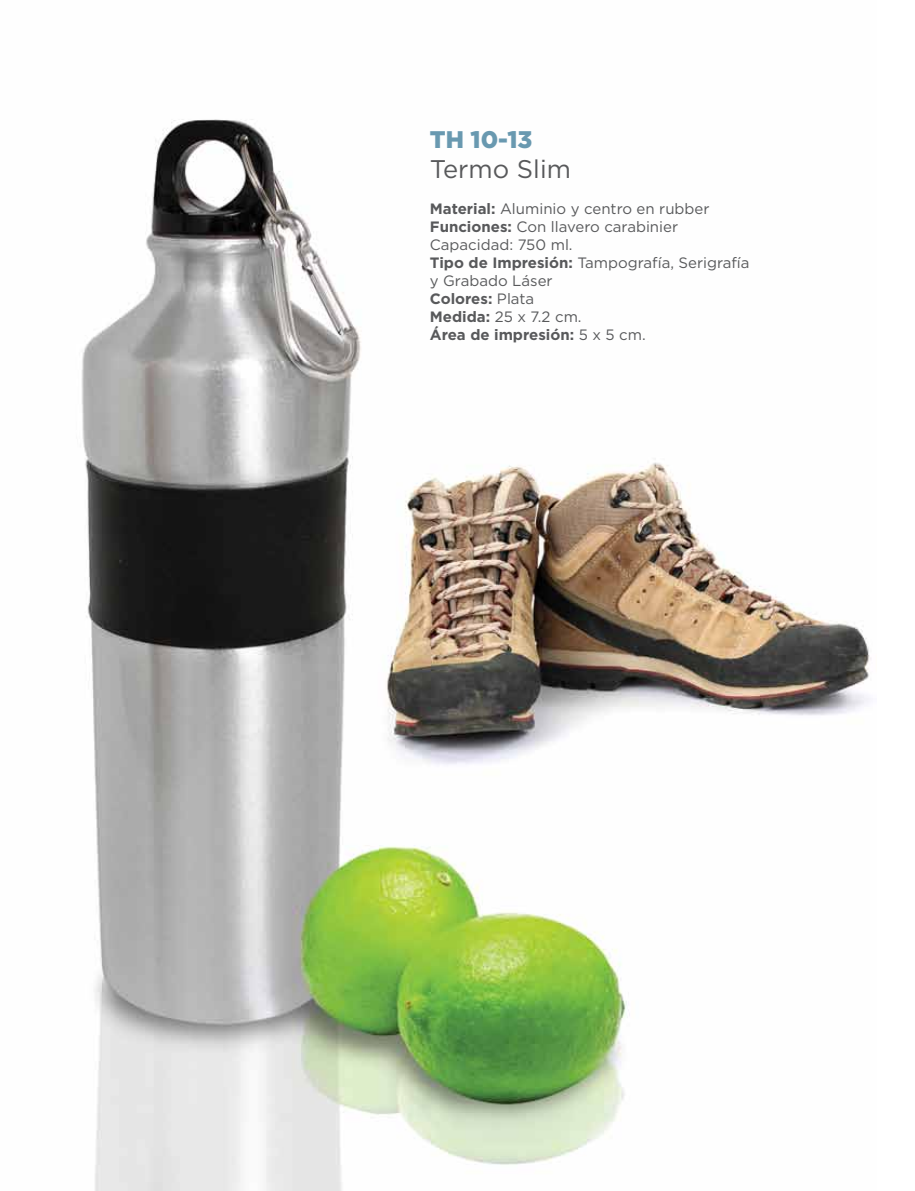
<style>
.page{position:relative;width:915px;height:1191px;background:#fff}
.page>*{position:absolute;margin:0;border:0;box-sizing:border-box;transform-origin:0 0}
.t1{font:25.5px "Gotham HTF";color:#58595b}
.t2{font:900 24px "Gotham HTF";color:#6999b0}
.t3{font:15px/18px "Gotham HTF";color:#58595b}
.s1{font-weight:700}
</style>
<div class="page">
<img style="left:81px;top:119px;width:790px;height:1072px">
<h2 class="t2" style="left:429px;top:125px;width:104px">TH 10-13</h2>
<h1 class="t1" style="left:429px;top:155px;width:143px">Termo Slim</h1>
<p class="t3" style="left:429px;top:200px;width:321px"><span class="s1">Material:</span> Aluminio y centro en rubber<br><span class="s1">Funciones:</span> Con llavero carabinier<br>Capacidad: 750 ml.<br><span class="s1">Tipo de Impresión:</span> Tampografía, Serigrafía y Grabado Láser<br><span class="s1">Colores:</span> Plata<br><span class="s1">Medida:</span> 25 x 7.2 cm.<br><span class="s1">Área de impresión:</span> 5 x 5 cm.</p>
</div>
